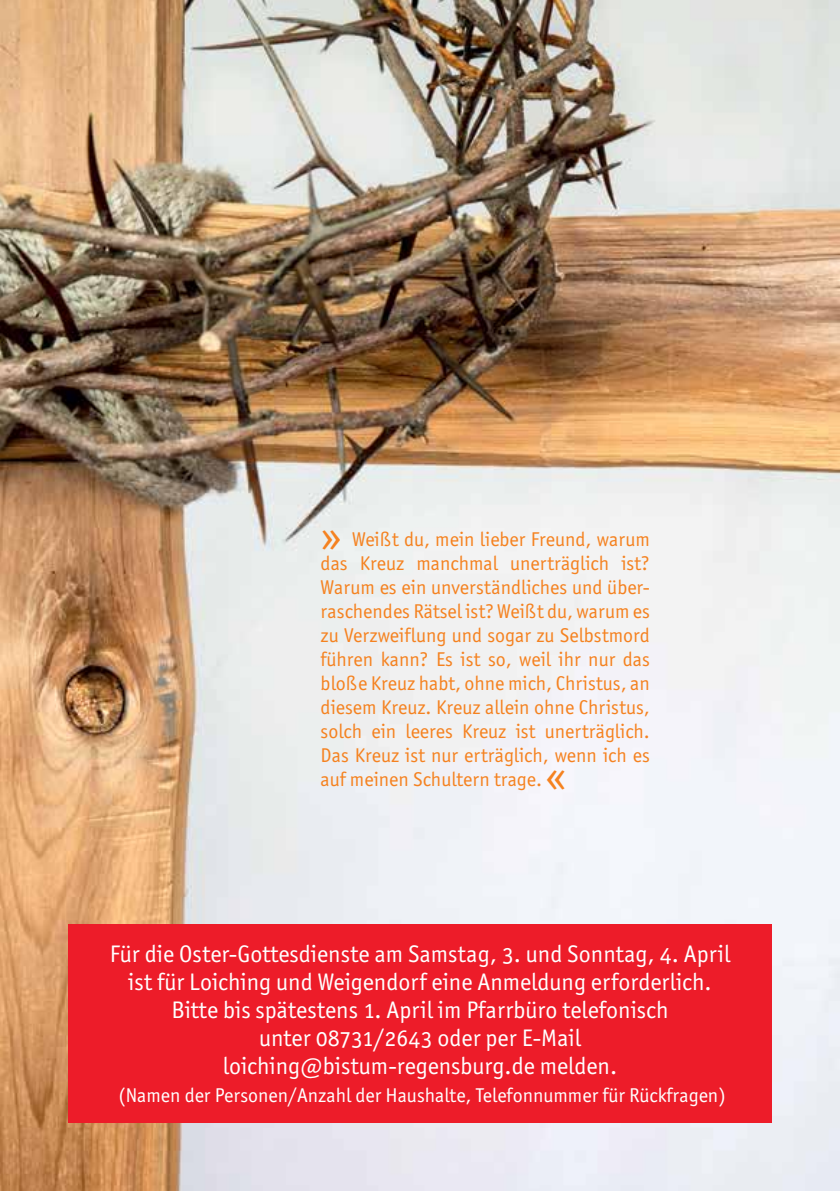
<style>
.page{position:relative;width:840px;height:1191px;background:#fff}
.page>*{position:absolute;margin:0;border:0;box-sizing:border-box;transform-origin:0 0}
.t1{font:24px/28px "Officina San ITC Book OS";color:#fff;text-align:center}
.t2{font:20px/24px "Officina San ITC Book OS";color:#f58220;text-align:justify}
.t3{font:20px "Officina San ITC Book OS";color:#fff}
.s1{font-size:42px}
</style>
<div class="page">
<img style="left:0;top:0;width:839px;height:1191px">
<div style="left:68px;top:924px;width:703px;height:199px;background:#ed1c29"></div>
<p class="t2" style="left:320px;top:527px;width:330px"><span class="s1">»</span> Weißt du, mein lieber Freund, warum das Kreuz manchmal unerträglich ist?<br>Warum es ein unverständliches und über&shy;raschendes Rätsel ist? Weißt du, warum es zu Verzweiflung und sogar zu Selbstmord führen kann? Es ist so, weil ihr nur das bloße Kreuz habt, ohne mich, Christus, an diesem Kreuz. Kreuz allein ohne Christus, solch ein leeres Kreuz ist unerträglich.<br>Das Kreuz ist nur erträglich, wenn ich es auf meinen Schultern trage. <span class="s1">«</span></p>
<p class="t1" style="left:110px;top:940px;width:621px">Für die Oster-Gottesdienste am Samstag, 3. und Sonntag, 4. April ist für Loiching und Weigendorf eine Anmeldung erforderlich.<br>Bitte bis spätestens 1. April im Pfarrbüro telefonisch<br>unter 08731/2643 oder per E-Mail loiching@bistum-regensburg.de melden.</p>
<p class="t3" style="left:118px;top:1084px;width:608px">(Namen der Personen/Anzahl der Haushalte, Telefonnummer für Rückfragen)</p>
</div>
